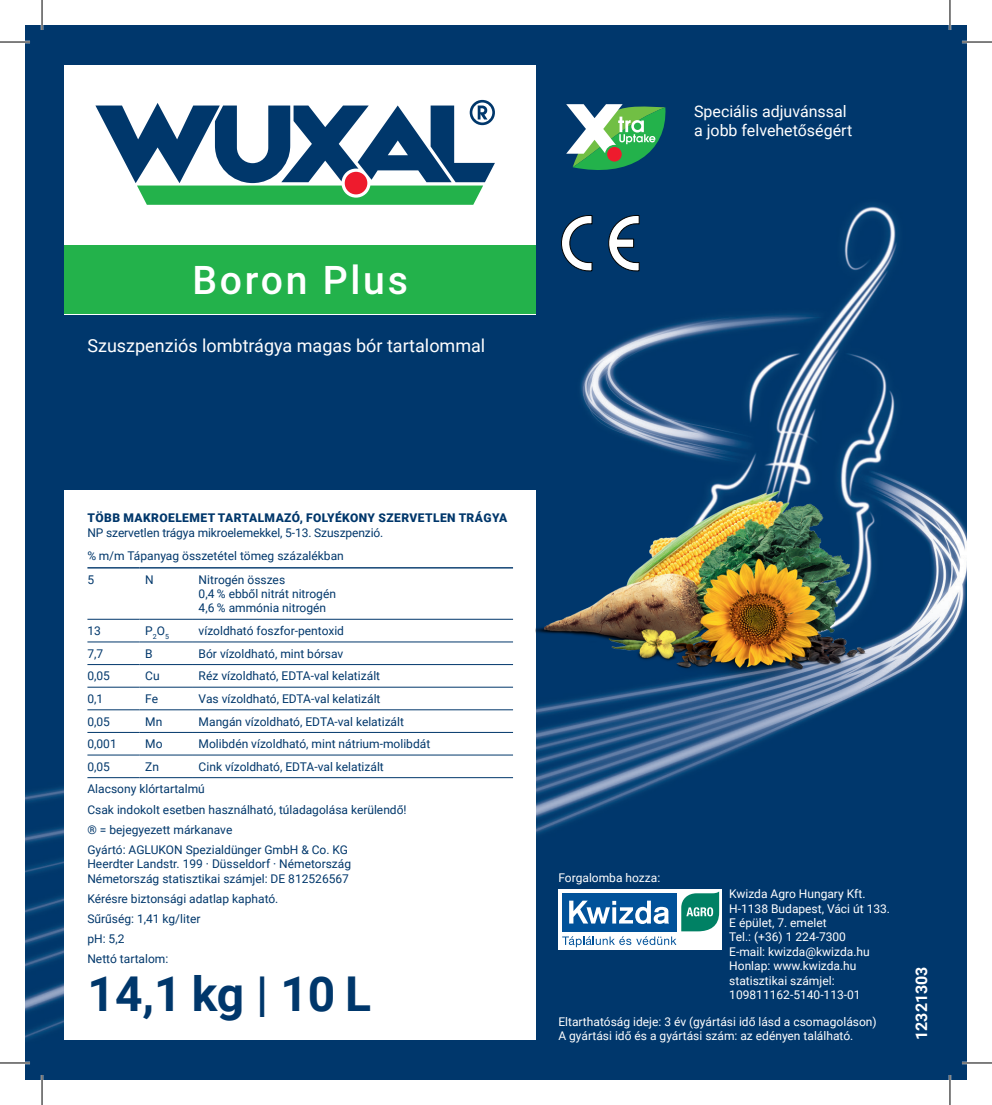
<style>
.page{position:relative;width:992px;height:1105px;background:#fff}
.page>*{position:absolute;margin:0;border:0;box-sizing:border-box;transform-origin:0 0}
.KG_L_24_pt{font:700 48px "Roboto";color:#00376b}
.t1{font:500 39.4px "Roboto";letter-spacing:.07em;color:#fff}
.t2{font:18px "Roboto";color:#fff}
.t3{font:16px "Roboto";color:#fff}
.t4{font:700 16px "Roboto";color:#fff}
.Body_Text_6_Pt{font:12px "Roboto";color:#00376b}
.t5{font:12px "Roboto";color:#fff}
.Headline_6_Pt{font:900 12px "Roboto";letter-spacing:.035em;color:#00376b}
.Headline_6_Pt-2{font:12px "Roboto";letter-spacing:-.01em;color:#00376b}
</style>
<div class="page">
<img style="left:25px;top:25px;width:941px;height:1054px">
<div style="left:65px;top:65px;width:470px;height:249px;background:#fff"></div>
<svg style="left:95px;top:100px;width:400px;height:105px"></svg>
<div style="left:65px;top:245px;width:470px;height:69px;background:#23b24b"></div>
<div style="left:65px;top:490px;width:470px;height:549px;background:#fff"></div>
<hr style="left:87px;top:619px;width:53px;height:1px;background:#00376b">
<hr style="left:140px;top:619px;width:53px;height:1px;background:#00376b">
<hr style="left:193px;top:619px;width:320px;height:1px;background:#00376b">
<hr style="left:87px;top:641px;width:53px;height:1px;background:#00376b">
<hr style="left:140px;top:641px;width:53px;height:1px;background:#00376b">
<hr style="left:193px;top:641px;width:320px;height:1px;background:#00376b">
<hr style="left:87px;top:664px;width:53px;height:1px;background:#00376b">
<hr style="left:140px;top:664px;width:53px;height:1px;background:#00376b">
<hr style="left:193px;top:664px;width:320px;height:1px;background:#00376b">
<hr style="left:87px;top:687px;width:53px;height:1px;background:#00376b">
<hr style="left:140px;top:687px;width:53px;height:1px;background:#00376b">
<hr style="left:193px;top:687px;width:320px;height:1px;background:#00376b">
<hr style="left:87px;top:709px;width:53px;height:1px;background:#00376b">
<hr style="left:140px;top:709px;width:53px;height:1px;background:#00376b">
<hr style="left:193px;top:709px;width:320px;height:1px;background:#00376b">
<hr style="left:87px;top:732px;width:53px;height:1px;background:#00376b">
<hr style="left:140px;top:732px;width:53px;height:1px;background:#00376b">
<hr style="left:193px;top:732px;width:320px;height:1px;background:#00376b">
<hr style="left:87px;top:754px;width:53px;height:1px;background:#00376b">
<hr style="left:140px;top:754px;width:53px;height:1px;background:#00376b">
<hr style="left:193px;top:754px;width:320px;height:1px;background:#00376b">
<hr style="left:87px;top:567px;width:53px;height:1px;background:#00376b">
<hr style="left:140px;top:567px;width:53px;height:1px;background:#00376b">
<hr style="left:193px;top:567px;width:320px;height:1px;background:#00376b">
<hr style="left:87px;top:777px;width:53px;height:1px;background:#00376b">
<hr style="left:140px;top:777px;width:53px;height:1px;background:#00376b">
<hr style="left:193px;top:777px;width:320px;height:1px;background:#00376b">
<svg style="left:566px;top:99px;width:101px;height:79px"></svg>
<div style="left:558px;top:889px;width:164px;height:60px;background:#fff"></div>
<svg style="left:562px;top:892px;width:156px;height:55px"></svg>
<img style="left:535px;top:451px;width:345px;height:242px">
<svg style="left:559px;top:214px;width:33px;height:58px"></svg>
<svg style="left:606px;top:214px;width:33px;height:58px"></svg>
<hr style="left:0;top:41px;width:30px;height:2px;background:#fff">
<hr style="left:961px;top:41px;width:30px;height:2px;background:#fff">
<hr style="left:0;top:1061px;width:30px;height:3px;background:#fff">
<hr style="left:961px;top:1061px;width:30px;height:3px;background:#fff">
<hr style="left:41px;top:0;width:2px;height:30px;background:#fff">
<hr style="left:41px;top:1074px;width:2px;height:30px;background:#fff">
<hr style="left:948px;top:0;width:2px;height:30px;background:#fff">
<hr style="left:948px;top:1074px;width:2px;height:30px;background:#fff">
<hr style="left:0;top:42px;width:30px;height:1px;background:#000">
<hr style="left:961px;top:42px;width:30px;height:1px;background:#000">
<hr style="left:0;top:1062px;width:30px;height:1px;background:#000">
<hr style="left:961px;top:1062px;width:30px;height:1px;background:#000">
<hr style="left:42px;top:0;width:1px;height:30px;background:#000">
<hr style="left:42px;top:1074px;width:1px;height:30px;background:#000">
<hr style="left:949px;top:0;width:1px;height:30px;background:#000">
<hr style="left:949px;top:1074px;width:1px;height:30px;background:#000">
<p class="t1" style="left:192px;top:252px;width:217px">Boron Plus</p>
<p class="t2" style="left:87px;top:333px;width:399px">Szuszpenziós lombtrágya magas bór tartalommal</p>
<p class="t3" style="left:693px;top:100px;width:154px">Speciális adjuvánssal</p>
<p class="t3" style="left:693px;top:119px;width:160px">a jobb felvehetőségért</p>
<p class="Headline_6_Pt" style="left:88px;top:509px;width:421px">TÖBB MAKROELEMET TARTALMAZÓ, FOLYÉKONY SZERVETLEN TRÁGYA</p>
<p class="Headline_6_Pt-2" style="left:87px;top:524px;width:297px">NP szervetlen trágya mikroelemekkel, 5-13. Szuszpenzió.</p>
<p class="Body_Text_6_Pt" style="left:87px;top:548px;width:258px">% m/m Tápanyag összetétel tömeg százalékban</p>
<p class="Body_Text_6_Pt" style="left:87px;top:571px;width:8px">5</p>
<p class="Body_Text_6_Pt" style="left:145px;top:571px;width:10px">N</p>
<p class="Body_Text_6_Pt" style="left:198px;top:571px;width:88px">Nitrogén összes</p>
<p class="Body_Text_6_Pt" style="left:198px;top:585px;width:139px">0,4 % ebből nitrát nitrogén</p>
<p class="Body_Text_6_Pt" style="left:198px;top:600px;width:129px">4,6 % ammónia nitrogén</p>
<p class="Body_Text_6_Pt" style="left:87px;top:622px;width:15px">13</p>
<p class="Body_Text_6_Pt" style="left:145px;top:622px;width:25px">P<sub>2</sub>O<sub>5</sub></p>
<p class="Body_Text_6_Pt" style="left:198px;top:622px;width:147px">vízoldható foszfor-pentoxid</p>
<p class="Body_Text_6_Pt" style="left:87px;top:645px;width:17px">7,7</p>
<p class="Body_Text_6_Pt" style="left:145px;top:645px;width:9px">B</p>
<p class="Body_Text_6_Pt" style="left:198px;top:645px;width:146px">Bór vízoldható, mint bórsav</p>
<p class="Body_Text_6_Pt" style="left:87px;top:667px;width:24px">0,05</p>
<p class="Body_Text_6_Pt" style="left:145px;top:667px;width:16px">Cu</p>
<p class="Body_Text_6_Pt" style="left:198px;top:667px;width:183px">Réz vízoldható, EDTA-val kelatizált</p>
<p class="Body_Text_6_Pt" style="left:87px;top:690px;width:17px">0,1</p>
<p class="Body_Text_6_Pt" style="left:145px;top:690px;width:14px">Fe</p>
<p class="Body_Text_6_Pt" style="left:198px;top:690px;width:183px">Vas vízoldható, EDTA-val kelatizált</p>
<p class="Body_Text_6_Pt" style="left:87px;top:713px;width:24px">0,05</p>
<p class="Body_Text_6_Pt" style="left:145px;top:713px;width:19px">Mn</p>
<p class="Body_Text_6_Pt" style="left:198px;top:713px;width:207px">Mangán vízoldható, EDTA-val kelatizált</p>
<p class="Body_Text_6_Pt" style="left:87px;top:735px;width:31px">0,001</p>
<p class="Body_Text_6_Pt" style="left:145px;top:735px;width:19px">Mo</p>
<p class="Body_Text_6_Pt" style="left:198px;top:735px;width:233px">Molibdén vízoldható, mint nátrium-molibdát</p>
<p class="Body_Text_6_Pt" style="left:87px;top:758px;width:24px">0,05</p>
<p class="Body_Text_6_Pt" style="left:145px;top:758px;width:15px">Zn</p>
<p class="Body_Text_6_Pt" style="left:198px;top:758px;width:187px">Cink vízoldható, EDTA-val kelatizált</p>
<p class="Body_Text_6_Pt" style="left:87px;top:780px;width:119px">Alacsony klórtartalmú</p>
<p class="Body_Text_6_Pt" style="left:87px;top:800px;width:320px">Csak indokolt esetben használható, túladagolása kerülendő!</p>
<p class="Body_Text_6_Pt" style="left:87px;top:821px;width:146px">® = bejegyezett márkanave</p>
<p class="Body_Text_6_Pt" style="left:87px;top:841px;width:262px">Gyártó: AGLUKON Spezialdünger GmbH &amp; Co. KG</p>
<p class="Body_Text_6_Pt" style="left:87px;top:855px;width:265px">Heerdter Landstr. 199 · Düsseldorf · Németország</p>
<p class="Body_Text_6_Pt" style="left:87px;top:869px;width:263px">Németország statisztikai számjel: DE 812526567</p>
<p class="Body_Text_6_Pt" style="left:87px;top:890px;width:192px">Kérésre biztonsági adatlap kapható.</p>
<p class="Body_Text_6_Pt" style="left:87px;top:910px;width:114px">Sűrűség: 1,41 kg/liter</p>
<p class="Body_Text_6_Pt" style="left:87px;top:930px;width:39px">pH: 5,2</p>
<p class="Body_Text_6_Pt" style="left:87px;top:950px;width:82px">Nettó tartalom:</p>
<p class="KG_L_24_pt" style="left:87px;top:960px;width:285px">14,1 kg | 10 L</p>
<p class="t5" style="left:558px;top:869px;width:103px">Forgalomba hozza:</p>
<p class="t5" style="left:729px;top:885px;width:138px">Kwizda Agro Hungary Kft.</p>
<p class="t5" style="left:729px;top:899px;width:162px">H-1138 Budapest, Váci út 133.</p>
<p class="t5" style="left:729px;top:914px;width:99px">E épület, 7. emelet</p>
<p class="t5" style="left:729px;top:928px;width:118px">Tel.: (+36) 1 224-7300</p>
<p class="t5" style="left:729px;top:943px;width:142px">E-mail: kwizda@kwizda.hu</p>
<p class="t5" style="left:729px;top:957px;width:129px">Honlap: www.kwizda.hu</p>
<p class="t5" style="left:729px;top:971px;width:107px">statisztikai számjel:</p>
<p class="t5" style="left:729px;top:986px;width:133px">109811162-5140-113-01</p>
<p class="t5" style="left:558px;top:1012px;width:319px">Eltarthatóság ideje: 3 év (gyártási idő lásd a csomagoláson)</p>
<p class="t5" style="left:558px;top:1027px;width:296px">A gyártási idő és a gyártási szám: az edényen található.</p>
<p class="t4" style="left:910px;top:1040px;width:75px;rotate:-90deg">12321303</p>
</div>
